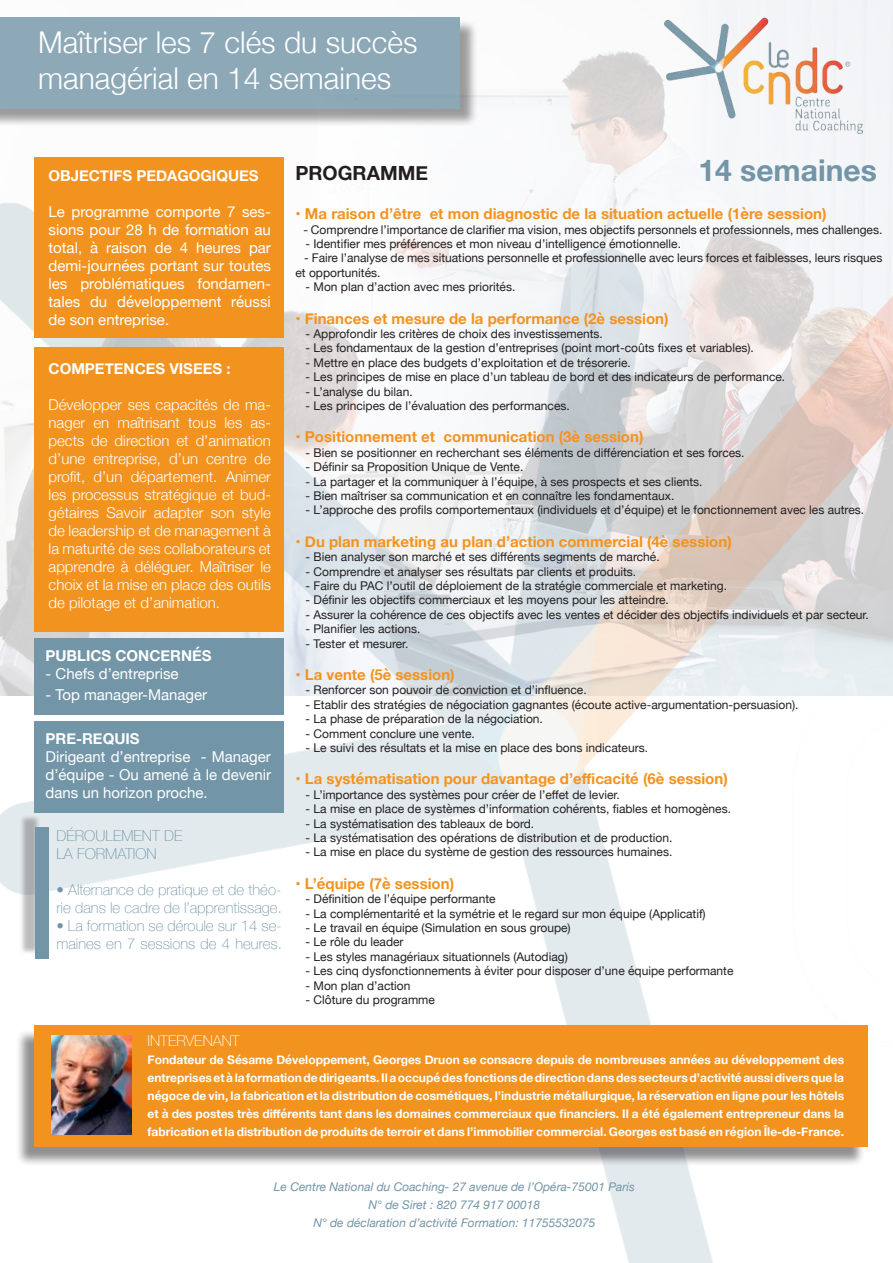
<style>
.page{position:relative;width:893px;height:1263px;background:#fff}
.page>*{position:absolute;margin:0;border:0;box-sizing:border-box;transform-origin:0 0}
.t1{font:300 30px/36px "Helvetica Neue";color:#fff}
.t2{font:700 30px "Helvetica Neue";color:#7295a7}
.t3{font:700 19.5px "Helvetica Neue";color:#231f20}
.t4{font:300 15px/18px "Helvetica Neue";color:#fff;text-align:justify}
.t5{font:700 15px "Helvetica Neue";color:#f3931f}
.t6{font:15px/18px "Helvetica Neue";color:#fff;text-align:justify}
.t7{font:100 15px/18px "Helvetica Neue";color:#7295a7}
.t8{font:700 15px "Helvetica Neue";color:#fff}
.t9{font:100 15px "Helvetica Neue";color:#fff}
.t10{font:12px/14.4px "Helvetica Neue";color:#231f20}
.t11{font:700 12px/18px "Helvetica Neue";color:#fff;text-align:justify}
.t12{font:italic 12px/18px "Helvetica Neue";color:#7295a7;text-align:center}
</style>
<div class="page">
<img style="left:459px;top:0;width:434px;height:107px">
<img style="left:665px;top:17px;width:197px;height:90px">
<img style="left:0;top:107px;width:893px;height:1156px">
<div style="left:0;top:19px;width:478px;height:108px;background:#231f20;opacity:.55"></div>
<div style="left:0;top:17px;width:459px;height:91px;background:#8da9b8"></div>
<div style="left:34px;top:157px;width:249px;height:181px;background:#f3931f"></div>
<div style="left:34px;top:721px;width:249px;height:91px;background:#7295a7"></div>
<div style="left:34px;top:638px;width:249px;height:76px;background:#7295a7"></div>
<div style="left:34px;top:347px;width:249px;height:284px;background:#f3931f"></div>
<div style="left:16px;top:1029px;width:850px;height:137px;background:#231f20;opacity:.5"></div>
<div style="left:34px;top:1026px;width:833px;height:121px;background:#f3931f"></div>
<div style="left:19px;top:814px;width:22px;height:141px;background:#231f20;opacity:.3"></div>
<div style="left:36px;top:827px;width:13px;height:132px;background:#7295a7"></div>
<img style="left:52px;top:1035px;width:80px;height:99px">
<h1 class="t1" style="left:38px;top:27px;width:381px">Maîtriser les 7 clés du succès managérial en 14 semaines</h1>
<p class="t8" style="left:49px;top:167px;width:212px">OBJECTIFS PEDAGOGIQUES</p>
<p class="t6" style="left:49px;top:204px;width:224px">Le programme comporte 7 ses&shy;sions pour 28 h de formation au total, à raison de 4 heures par demi-journées portant sur toutes les problématiques fondamen&shy;tales du développement réussi de son entreprise.</p>
<p class="t8" style="left:49px;top:361px;width:183px">COMPETENCES VISEES :</p>
<p class="t4" style="left:49px;top:397px;width:224px">Développer ses capacités de ma&shy;nager en maîtrisant tous les as&shy;pects de direction et d’animation d’une entreprise, d’un centre de profit, d’un département. Animer les processus stratégique et bud&shy;gétaires Savoir adapter son style de leadership et de management à la maturité de ses collaborateurs et apprendre à déléguer. Maîtriser le choix et la mise en place des outils de pilotage et d’animation.</p>
<p class="t8" style="left:45px;top:647px;width:168px">PUBLICS CONCERNÉS</p>
<p class="t6" style="left:45px;top:665px;width:135px">- Chefs d’entreprise</p>
<p class="t6" style="left:45px;top:687px;width:163px">- Top manager-Manager</p>
<p class="t8" style="left:45px;top:730px;width:96px">PRE-REQUIS</p>
<p class="t6" style="left:45px;top:749px;width:227px">Dirigeant d’entreprise - Manager d’équipe - Ou amené à le devenir dans un horizon proche.</p>
<p class="t7" style="left:56px;top:826px;width:128px">DÉROULEMENT DE<br>LA FORMATION</p>
<p class="t7" style="left:56px;top:880px;width:227px">• Alternance de pratique et de théo&shy;rie dans le cadre de l’apprentissage.</p>
<p class="t7" style="left:56px;top:916px;width:227px">• La formation se déroule sur 14 se&shy;maines en 7 sessions de 4 heures.</p>
<h1 class="t2" style="left:699px;top:147px;width:180px">14 semaines</h1>
<h2 class="t3" style="left:296px;top:162px;width:134px">PROGRAMME</h2>
<p class="t5" style="left:296px;top:202px;width:532px">• Ma raison d’être et mon diagnostic de la situation actuelle (1ère session)</p>
<p class="t10" style="left:304px;top:223px;width:580px">- Comprendre l’importance de clarifier ma vision, mes objectifs personnels et professionnels, mes challenges.</p>
<p class="t10" style="left:306px;top:237px;width:377px">- Identifier mes préférences et mon niveau d’intelligence émotionnelle.</p>
<p class="t10" style="left:296px;top:252px;width:588px;text-indent:9px">- Faire l’analyse de mes situations personnelle et professionnelle avec leurs forces et faiblesses, leurs risques et opportunités.</p>
<p class="t10" style="left:306px;top:281px;width:211px">- Mon plan d’action avec mes priorités.</p>
<p class="t5" style="left:296px;top:306px;width:374px">• Finances et mesure de la performance (2è session)</p>
<p class="t10" style="left:306px;top:327px;width:299px">- Approfondir les critères de choix des investissements.</p>
<p class="t10" style="left:306px;top:342px;width:450px">- Les fondamentaux de la gestion d’entreprises (point mort-coûts fixes et variables).</p>
<p class="t10" style="left:306px;top:356px;width:327px">- Mettre en place des budgets d’exploitation et de trésorerie.</p>
<p class="t10" style="left:306px;top:371px;width:481px">- Les principes de mise en place d’un tableau de bord et des indicateurs de performance.</p>
<p class="t10" style="left:306px;top:385px;width:109px">- L’analyse du bilan.</p>
<p class="t10" style="left:306px;top:399px;width:266px">- Les principes de l’évaluation des performances.</p>
<p class="t5" style="left:296px;top:425px;width:349px">• Positionnement et communication (3è session)</p>
<p class="t10" style="left:306px;top:446px;width:441px">- Bien se positionner en recherchant ses éléments de différenciation et ses forces.</p>
<p class="t10" style="left:306px;top:460px;width:219px">- Définir sa Proposition Unique de Vente.</p>
<p class="t10" style="left:306px;top:475px;width:398px">- La partager et la communiquer à l’équipe, à ses prospects et ses clients.</p>
<p class="t10" style="left:306px;top:489px;width:370px">- Bien maîtriser sa communication et en connaître les fondamentaux.</p>
<p class="t10" style="left:306px;top:504px;width:560px">- L’approche des profils comportementaux (individuels et d’équipe) et le fonctionnement avec les autres.</p>
<p class="t5" style="left:296px;top:530px;width:438px">• Du plan marketing au plan d’action commercial (4è session)</p>
<p class="t10" style="left:306px;top:550px;width:356px">- Bien analyser son marché et ses différents segments de marché.</p>
<p class="t10" style="left:306px;top:565px;width:332px">- Comprendre et analyser ses résultats par clients et produits.</p>
<p class="t10" style="left:306px;top:579px;width:423px">- Faire du PAC l’outil de déploiement de la stratégie commerciale et marketing.</p>
<p class="t10" style="left:306px;top:594px;width:365px">- Définir les objectifs commerciaux et les moyens pour les atteindre.</p>
<p class="t10" style="left:306px;top:608px;width:565px">- Assurer la cohérence de ces objectifs avec les ventes et décider des objectifs individuels et par secteur.</p>
<p class="t10" style="left:306px;top:622px;width:116px">- Planifier les actions.</p>
<p class="t10" style="left:306px;top:637px;width:104px">- Tester et mesurer.</p>
<p class="t5" style="left:296px;top:663px;width:161px">• La vente (5è session)</p>
<p class="t10" style="left:306px;top:684px;width:283px">- Renforcer son pouvoir de conviction et d’influence.</p>
<p class="t10" style="left:306px;top:698px;width:495px">- Etablir des stratégies de négociation gagnantes (écoute active-argumentation-persuasion).</p>
<p class="t10" style="left:306px;top:713px;width:239px">- La phase de préparation de la négociation.</p>
<p class="t10" style="left:306px;top:727px;width:171px">- Comment conclure une vente.</p>
<p class="t10" style="left:306px;top:741px;width:344px">- Le suivi des résultats et la mise en place des bons indicateurs.</p>
<p class="t5" style="left:296px;top:767px;width:434px">• La systématisation pour davantage d’efficacité (6è session)</p>
<p class="t10" style="left:306px;top:788px;width:316px">- L’importance des systèmes pour créer de l’effet de levier.</p>
<p class="t10" style="left:306px;top:802px;width:427px">- La mise en place de systèmes d’information cohérents, fiables et homogènes.</p>
<p class="t10" style="left:306px;top:817px;width:230px">- La systématisation des tableaux de bord.</p>
<p class="t10" style="left:306px;top:831px;width:368px">- La systématisation des opérations de distribution et de production.</p>
<p class="t10" style="left:306px;top:846px;width:368px">- La mise en place du système de gestion des ressources humaines.</p>
<p class="t5" style="left:296px;top:872px;width:160px">• L’équipe (7è session)</p>
<p class="t10" style="left:306px;top:892px;width:192px">- Définition de l’équipe performante</p>
<p class="t10" style="left:306px;top:907px;width:402px">- La complémentarité et la symétrie et le regard sur mon équipe (Applicatif)</p>
<p class="t10" style="left:306px;top:921px;width:267px">- Le travail en équipe (Simulation en sous groupe)</p>
<p class="t10" style="left:306px;top:936px;width:100px">- Le rôle du leader</p>
<p class="t10" style="left:306px;top:950px;width:264px">- Les styles managériaux situationnels (Autodiag)</p>
<p class="t10" style="left:306px;top:965px;width:429px">- Les cinq dysfonctionnements à éviter pour disposer d’une équipe performante</p>
<p class="t10" style="left:306px;top:979px;width:106px">- Mon plan d’action</p>
<p class="t10" style="left:306px;top:993px;width:131px">- Clôture du programme</p>
<p class="t9" style="left:148px;top:1032px;width:94px">INTERVENANT</p>
<p class="t11" style="left:148px;top:1051px;width:698px">Fondateur de Sésame Développement, Georges Druon se consacre depuis de nombreuses années au développement des entreprises et à la formation de dirigeants. Il a occupé des fonctions de direction dans des secteurs d’activité aussi divers que la négoce de vin, la fabrication et la distribution de cosmétiques, l’industrie métallurgique, la réservation en ligne pour les hôtels et à des postes très différents tant dans les domaines commerciaux que financiers. Il a été également entrepreneur dans la fabrication et la distribution de produits de terroir et dans l’immobilier commercial. Georges est basé en région Île-de-France.</p>
<p class="t12" style="left:274px;top:1179px;width:362px">Le Centre National du Coaching- 27 avenue de l’Opéra-75001 Paris<br>N° de Siret : 820 774 917 00018<br>N° de déclaration d’activité Formation: 11755532075</p>
</div>
